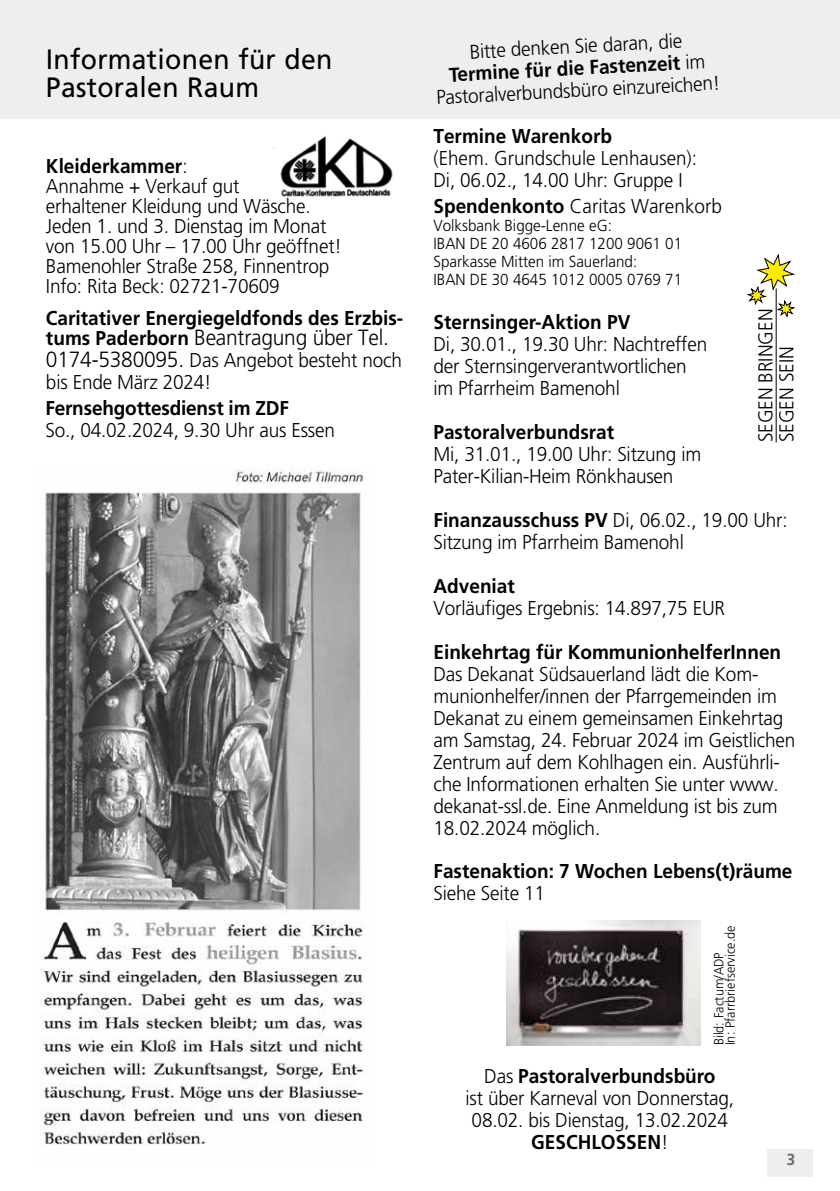
<style>
.page{position:relative;width:840px;height:1191px;background:#fff}
.page>*{position:absolute;margin:0;border:0;box-sizing:border-box;transform-origin:0 0}
.t1{font:28px/28px "Frutiger";letter-spacing:.01em;color:#000;scale:.95 1}
.t2{font:300 22px "Frutiger";letter-spacing:-.01em;color:#000;scale:.95 1}
.t3{font:300 20px/22px "Frutiger";letter-spacing:-.01em;color:#000;scale:.95 1}
.t4{font:700 20px "Frutiger";color:#000;scale:.95 1}
.t5{font:300 20px/22px "Frutiger";letter-spacing:-.01em;color:#000;scale:.94 1}
.t6{font:300 16px/18px "Frutiger";color:#000;scale:.95 1}
.t7{font:700 16px "Frutiger";color:#68676c;scale:.95 1}
.t8{font:300 13.4px/11.4px "Frutiger";color:#000;scale:.95 1}
.s1{font-weight:700}
.s2{font-weight:700;font-size:20px}
.s3{font-size:22px}
</style>
<div class="page">
<div style="left:766px;top:1148px;width:45px;height:28px;background:#edeeef"></div>
<div style="left:0;top:0;width:839px;height:119px;background:#edeeef"></div>
<img style="left:273px;top:136px;width:120px;height:61px">
<svg style="left:746px;top:254px;width:50px;height:65px"></svg>
<hr style="left:775px;top:288px;width:1px;height:154px;background:#000">
<img style="left:506px;top:920px;width:194px;height:125px">
<img style="left:40px;top:469px;width:324px;height:676px">
<h1 class="t1" style="left:46px;top:45px;width:303px">Informationen für den<br>Pastoralen Raum</h1>
<p class="t3" style="left:46px;top:156px;width:313px;line-height:20px"><span class="s1">Kleiderkammer</span>:<br>Annahme + Verkauf gut<br>erhaltener Kleidung und Wäsche.<br>Jeden 1. und 3. Dienstag im Monat von 15.00 Uhr – 17.00 Uhr geöffnet!<br>Bamenohler Straße 258, Finnentrop<br>Info: Rita Beck: 02721-70609</p>
<p class="t4" style="left:46px;top:306px;width:377px">Caritativer Energiegeldfonds des Erzbis-</p>
<p class="t2" style="left:46px;top:325px;width:362px"><span class="s2">tums Paderborn</span> Beantragung über Tel.</p>
<p class="t3" style="left:46px;top:349px;width:376px"><span class="s3">0174-5380095.</span> Das Angebot besteht noch bis Ende März 2024!</p>
<p class="t4" style="left:45px;top:396px;width:258px">Fernsehgottesdienst im ZDF</p>
<p class="t3" style="left:45px;top:419px;width:306px">So., 04.02.2024, 9.30 Uhr aus Essen</p>
<p class="t3" style="left:433px;top:43px;width:301px;text-align:center;rotate:-3deg">Bitte denken Sie daran, die<br><span class="s1">Termine für die Fastenzeit</span> im<br>Pastoralverbundsbüro einzureichen!</p>
<p class="t4" style="left:433px;top:124px;width:189px">Termine Warenkorb</p>
<p class="t5" style="left:433px;top:147px;width:282px">(Ehem. Grundschule Lenhausen):<br>Di, 06.02., 14.00 Uhr: Gruppe I</p>
<p class="t3" style="left:433px;top:195px;width:305px"><span class="s1">Spendenkonto</span> Caritas Warenkorb</p>
<p class="t6" style="left:433px;top:217px;width:263px">Volksbank Bigge-Lenne eG:<br>IBAN DE 20 4606 2817 1200 9061 01<br>Sparkasse Mitten im Sauerland:<br>IBAN DE 30 4645 1012 0005 0769 71</p>
<p class="t3" style="left:754px;top:442px;width:142px;line-height:21px;rotate:-90deg">SEGEN BRINGEN<br>SEGEN SEIN</p>
<p class="t4" style="left:433px;top:310px;width:209px">Sternsinger-Aktion PV</p>
<p class="t3" style="left:433px;top:332px;width:289px">Di, 30.01., 19.30 Uhr: Nachtreffen der Sternsingerverantwortlichen im Pfarrheim Bamenohl</p>
<p class="t4" style="left:433px;top:420px;width:192px">Pastoralverbundsrat</p>
<p class="t3" style="left:433px;top:442px;width:283px">Mi, 31.01., 19.00 Uhr: Sitzung im<br>Pater-Kilian-Heim Rönkhausen</p>
<p class="t3" style="left:433px;top:508px;width:374px"><span class="s1">Finanzausschuss PV</span> Di, 06.02., 19.00 Uhr:<br>Sitzung im Pfarrheim Bamenohl</p>
<p class="t4" style="left:433px;top:574px;width:87px">Adveniat</p>
<p class="t3" style="left:433px;top:596px;width:308px">Vorläufiges Ergebnis: 14.897,75 EUR</p>
<p class="t4" style="left:433px;top:640px;width:367px">Einkehrtag für KommunionhelferInnen</p>
<p class="t3" style="left:433px;top:662px;width:382px">Das Dekanat Südsauerland lädt die Kom&shy;munionhelfer/innen der Pfarrgemeinden im Dekanat zu einem gemeinsamen Einkehrtag am Samstag, 24. Februar 2024 im Geistlichen Zentrum auf dem Kohlhagen ein. Ausführli&shy;che Informationen erhalten Sie unter www. dekanat-ssl.de. Eine Anmeldung ist bis zum 18.02.2024 möglich.</p>
<p class="t4" style="left:433px;top:859px;width:379px">Fastenaktion: 7 Wochen Lebens(t)räume</p>
<p class="t3" style="left:433px;top:881px;width:119px">Siehe Seite 11</p>
<p class="t8" style="left:712px;top:1045px;width:128px;rotate:-90deg">Bild: Factum/ADP<br>In: Pfarrbriefservice.de</p>
<p class="t3" style="left:465px;top:1065px;width:284px;text-align:center">Das <span class="s1">Pastoralverbundsbüro<br></span>ist über Karneval von Donnerstag,<br>08.02. bis Dienstag, 13.02.2024<br><span class="s1">GESCHLOSSEN</span>!</p>
<p class="t7" style="left:786px;top:1150px;width:10px">3</p>
</div>
